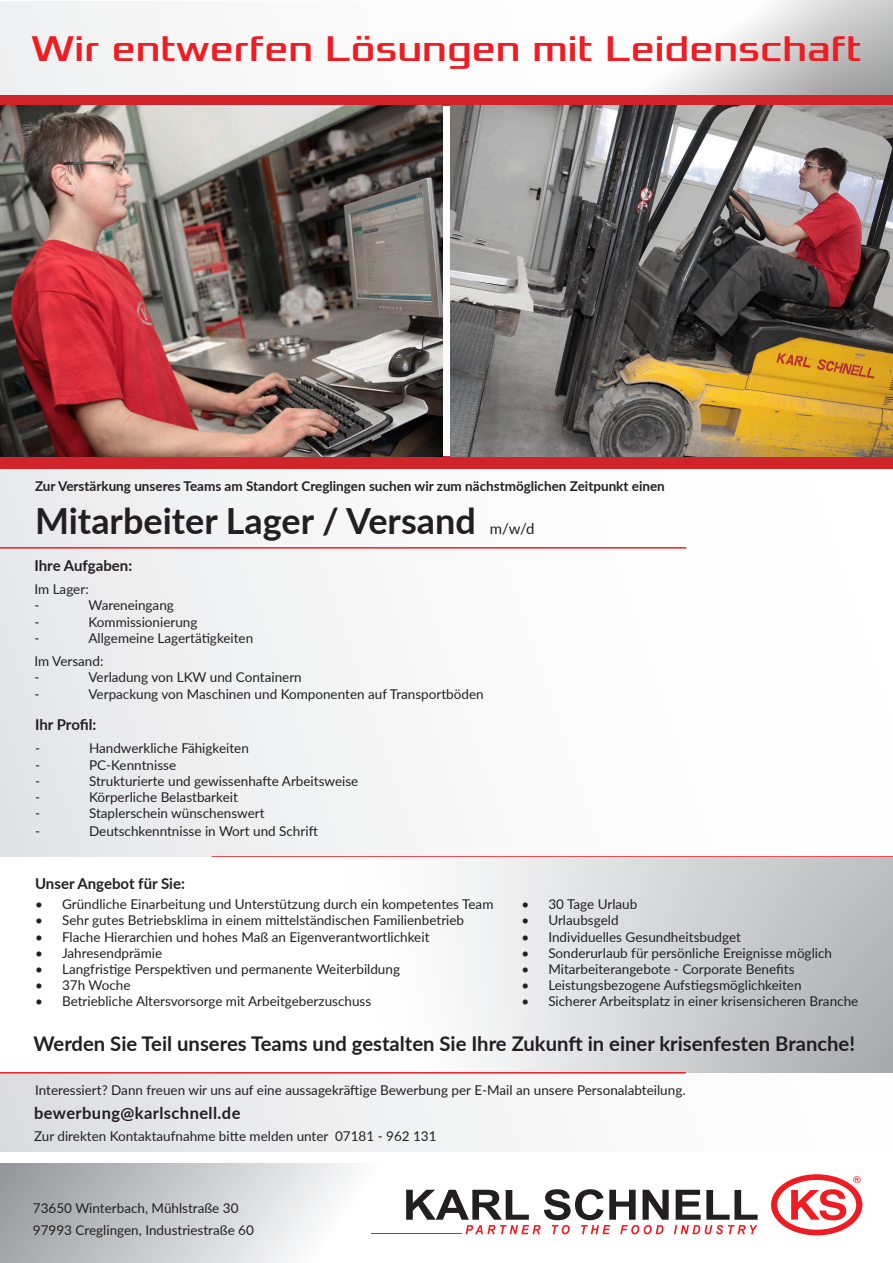
<style>
.page{position:relative;width:893px;height:1263px;background:#fff}
.page>*{position:absolute;margin:0;border:0;box-sizing:border-box;transform-origin:0 0}
.t1{font:37.5px "Xolonium";color:#ee1d23}
.t2{font:700 36px "Lato";color:#231f20}
.t3{font:700 20.25px "Lato";color:#231f20}
.t4{font:700 16.5px "Lato";letter-spacing:.025em;color:#231f20}
.t5{font:700 15px "Lato";color:#231f20}
.t6{font:15px "Lato";color:#231f20}
.t7{font:13.5px "Lato";color:#231f20}
.t8{font:700 13.5px "Lato";color:#231f20}
</style>
<div class="page">
<div style="left:0;top:2px;width:893px;height:1149px;background:linear-gradient(to right,#e8e8ea,#fff)"></div>
<hr style="left:212px;top:856px;width:681px;height:2px;background:#ee1d23">
<svg style="left:0;top:0;width:893px;height:107px"></svg>
<svg style="left:0;top:858px;width:893px;height:215px"></svg>
<svg style="left:0;top:1163px;width:863px;height:100px"></svg>
<hr style="left:0;top:547px;width:686px;height:2px;background:#ee1d23">
<div style="left:0;top:456px;width:893px;height:13px;background:#d1232a"></div>
<hr style="left:0;top:1072px;width:686px;height:1px;background:#ee1d23">
<div style="left:0;top:95px;width:893px;height:10px;background:#d1232a"></div>
<hr style="left:371px;top:1233px;width:90px;height:1px;background:#ee1d23">
<svg style="left:771px;top:1174px;width:91px;height:61px"></svg>
<svg style="left:406px;top:1189px;width:352px;height:45px"></svg>
<img style="left:0;top:105px;width:442px;height:351px">
<img style="left:450px;top:105px;width:443px;height:351px">
<p class="t1" style="left:31px;top:28px;width:832px">Wir entwerfen Lösungen mit Leidenschaft</p>
<p class="t8" style="left:35px;top:476px;width:631px">Zur Verstärkung unseres Teams am Standort Creglingen suchen wir zum nächstmöglichen Zeitpunkt einen</p>
<p class="t2" style="left:35px;top:494px;width:442px">Mitarbeiter Lager / Versand</p>
<p class="t6" style="left:490px;top:518px;width:46px">m/w/d</p>
<p class="t5" style="left:34px;top:554px;width:99px">Ihre Aufgaben:</p>
<p class="t7" style="left:34px;top:579px;width:56px">Im Lager:</p>
<p class="t7" style="left:34px;top:596px;width:7px">-</p>
<p class="t7" style="left:88px;top:596px;width:87px">Wareneingang</p>
<p class="t7" style="left:34px;top:612px;width:7px">-</p>
<p class="t7" style="left:88px;top:612px;width:110px">Kommissionierung</p>
<p class="t7" style="left:34px;top:628px;width:7px">-</p>
<p class="t7" style="left:88px;top:628px;width:166px">Allgemeine Lagertätigkeiten</p>
<p class="t7" style="left:34px;top:651px;width:70px">Im Versand:</p>
<p class="t7" style="left:34px;top:668px;width:7px">-</p>
<p class="t7" style="left:88px;top:668px;width:215px">Verladung von LKW und Containern</p>
<p class="t7" style="left:34px;top:684px;width:7px">-</p>
<p class="t7" style="left:88px;top:684px;width:397px">Verpackung von Maschinen und Komponenten auf Transportböden</p>
<p class="t5" style="left:35px;top:713px;width:63px">Ihr Profil:</p>
<p class="t7" style="left:35px;top:739px;width:7px">-</p>
<p class="t7" style="left:89px;top:739px;width:161px">Handwerkliche Fähigkeiten</p>
<p class="t7" style="left:35px;top:755px;width:7px">-</p>
<p class="t7" style="left:89px;top:755px;width:89px">PC-Kenntnisse</p>
<p class="t7" style="left:35px;top:771px;width:7px">-</p>
<p class="t7" style="left:89px;top:771px;width:271px">Strukturierte und gewissenhafte Arbeitsweise</p>
<p class="t7" style="left:35px;top:787px;width:7px">-</p>
<p class="t7" style="left:89px;top:787px;width:150px">Körperliche Belastbarkeit</p>
<p class="t7" style="left:35px;top:804px;width:7px">-</p>
<p class="t7" style="left:89px;top:804px;width:177px">Staplerschein wünschenswert</p>
<p class="t7" style="left:35px;top:822px;width:7px">-</p>
<p class="t7" style="left:89px;top:822px;width:230px">Deutschkenntnisse in Wort und Schrift</p>
<p class="t5" style="left:35px;top:872px;width:151px">Unser Angebot für Sie:</p>
<p class="t7" style="left:35px;top:895px;width:460px">• Gründliche Einarbeitung und Unterstützung durch ein kompetentes Team</p>
<p class="t7" style="left:35px;top:911px;width:431px">• Sehr gutes Betriebsklima in einem mittelständischen Familienbetrieb</p>
<p class="t7" style="left:35px;top:927px;width:396px">• Flache Hierarchien und hohes Maß an Eigenverantwortlichkeit</p>
<p class="t7" style="left:35px;top:943px;width:129px">• Jahresendprämie</p>
<p class="t7" style="left:35px;top:959px;width:366px">• Langfristige Perspektiven und permanente Weiterbildung</p>
<p class="t7" style="left:35px;top:976px;width:97px">• 37h Woche</p>
<p class="t7" style="left:35px;top:992px;width:338px">• Betriebliche Altersvorsorge mit Arbeitgeberzuschuss</p>
<p class="t7" style="left:521px;top:895px;width:117px">• 30 Tage Urlaub</p>
<p class="t7" style="left:521px;top:911px;width:99px">• Urlaubsgeld</p>
<p class="t7" style="left:521px;top:927px;width:221px">• Individuelles Gesundheitsbudget</p>
<p class="t7" style="left:521px;top:943px;width:312px">• Sonderurlaub für persönliche Ereignisse möglich</p>
<p class="t7" style="left:521px;top:959px;width:275px">• Mitarbeiterangebote - Corporate Benefits</p>
<p class="t7" style="left:521px;top:976px;width:282px">• Leistungsbezogene Aufstiegsmöglichkeiten</p>
<p class="t7" style="left:521px;top:992px;width:338px">• Sicherer Arbeitsplatz in einer krisensicheren Branche</p>
<p class="t3" style="left:33px;top:1028px;width:823px">Werden Sie Teil unseres Teams und gestalten Sie Ihre Zukunft in einer krisenfesten Branche!</p>
<p class="t7" style="left:35px;top:1081px;width:652px">Interessiert? Dann freuen wir uns auf eine aussagekräftige Bewerbung per E-Mail an unsere Personalabteilung.</p>
<p class="t4" style="left:34px;top:1101px;width:208px">bewerbung@karlschnell.de</p>
<p class="t7" style="left:34px;top:1126px;width:404px">Zur direkten Kontaktaufnahme bitte melden unter 07181 - 962 131</p>
<p class="t7" style="left:33px;top:1198px;width:207px">73650 Winterbach, Mühlstraße 30</p>
<p class="t7" style="left:33px;top:1220px;width:222px">97993 Creglingen, Industriestraße 60</p>
</div>
